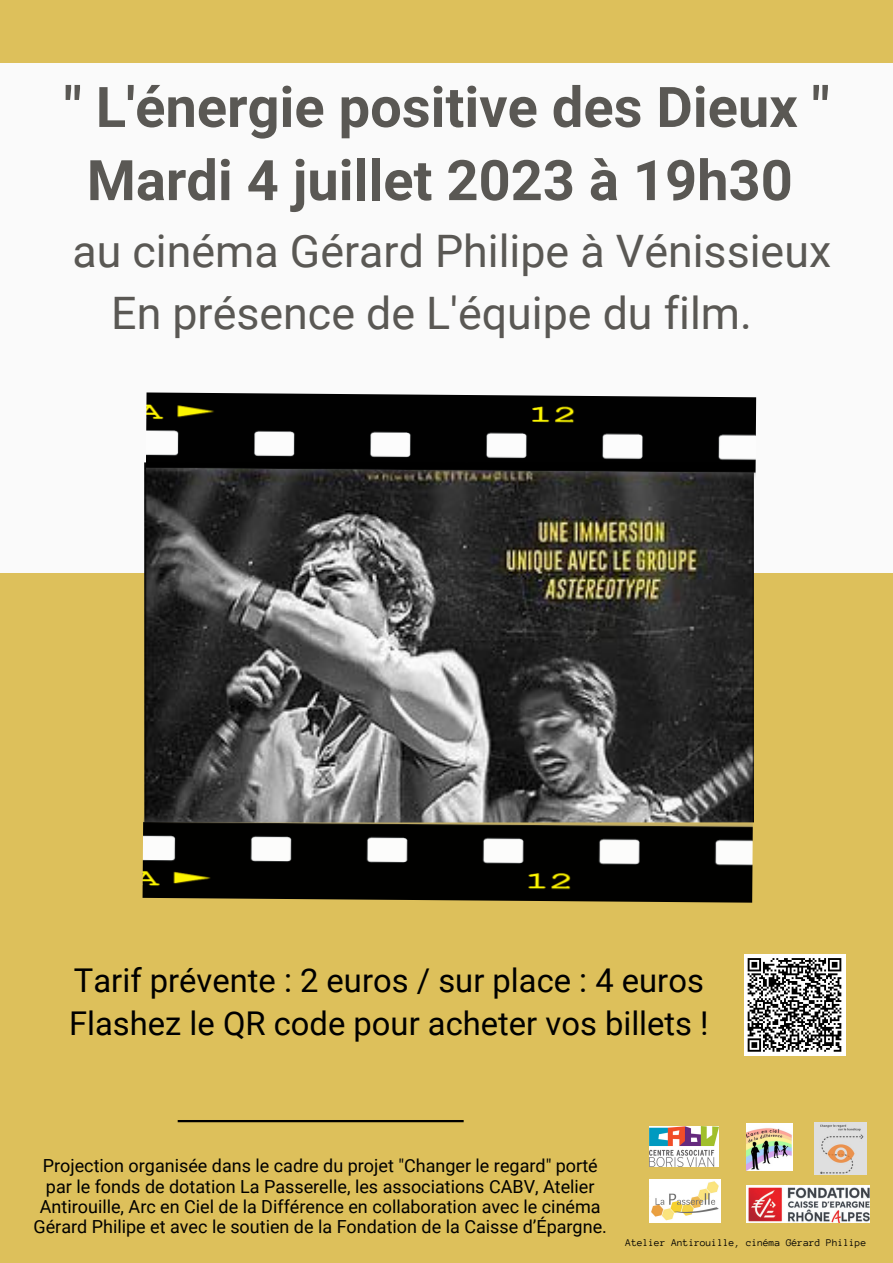
<style>
.page{position:relative;width:893px;height:1263px;background:#ddc05b}
.page>*{position:absolute;margin:0;border:0;box-sizing:border-box;transform-origin:0 0}
.t1{font:700 56.03px "Roboto";color:#5a5854}
.t2{font:44.78px "Roboto";color:#5a5854}
.t3{font:32.78px "Roboto";color:#000}
.t4{font:18px/20.2px "Roboto";color:#000;text-align:center}
.t5{font:10.5px "Anonymous Pro";color:#000}
</style>
<div class="page">
<div style="left:0;top:63px;width:893px;height:510px;background:#fafafa"></div>
<hr style="left:178px;top:1120px;width:286px;height:2px;background:#000">
<img style="left:142px;top:392px;width:614px;height:511px">
<img style="left:746px;top:1185px;width:123px;height:38px">
<img style="left:814px;top:1122px;width:52px;height:52px">
<img style="left:649px;top:1126px;width:69px;height:40px">
<img style="left:746px;top:1123px;width:46px;height:47px">
<img style="left:649px;top:1180px;width:71px;height:43px">
<div style="left:744px;top:954px;width:101px;height:101px;background:#fff"></div>
<svg style="left:747px;top:958px;width:95px;height:94px"></svg>
<p class="t1" style="left:64px;top:75px;width:767px">" L'énergie positive des Dieux "</p>
<p class="t1" style="left:87px;top:148px;width:707px">Mardi 4 juillet 2023 à 19h30</p>
<p class="t2" style="left:72px;top:226px;width:760px">au cinéma Gérard Philipe à Vénissieux</p>
<p class="t2" style="left:111px;top:288px;width:642px">En présence de L'équipe du film.</p>
<p class="t3" style="left:74px;top:962px;width:631px">Tarif prévente : 2 euros / sur place : 4 euros</p>
<p class="t3" style="left:69px;top:1005px;width:641px">Flashez le QR code pour acheter vos billets !</p>
<p class="t4" style="left:34px;top:1156px;width:575px">Projection organisée dans le cadre du projet "Changer le regard" porté par le fonds de dotation La Passerelle, les associations CABV, Atelier Antirouille, Arc en Ciel de la Différence en collaboration avec le cinéma Gérard Philipe et avec le soutien de la Fondation de la Caisse d’Épargne.</p>
<p class="t5" style="left:625px;top:1238px;width:242px">Atelier Antirouille, cinéma Gérard Philipe</p>
</div>
